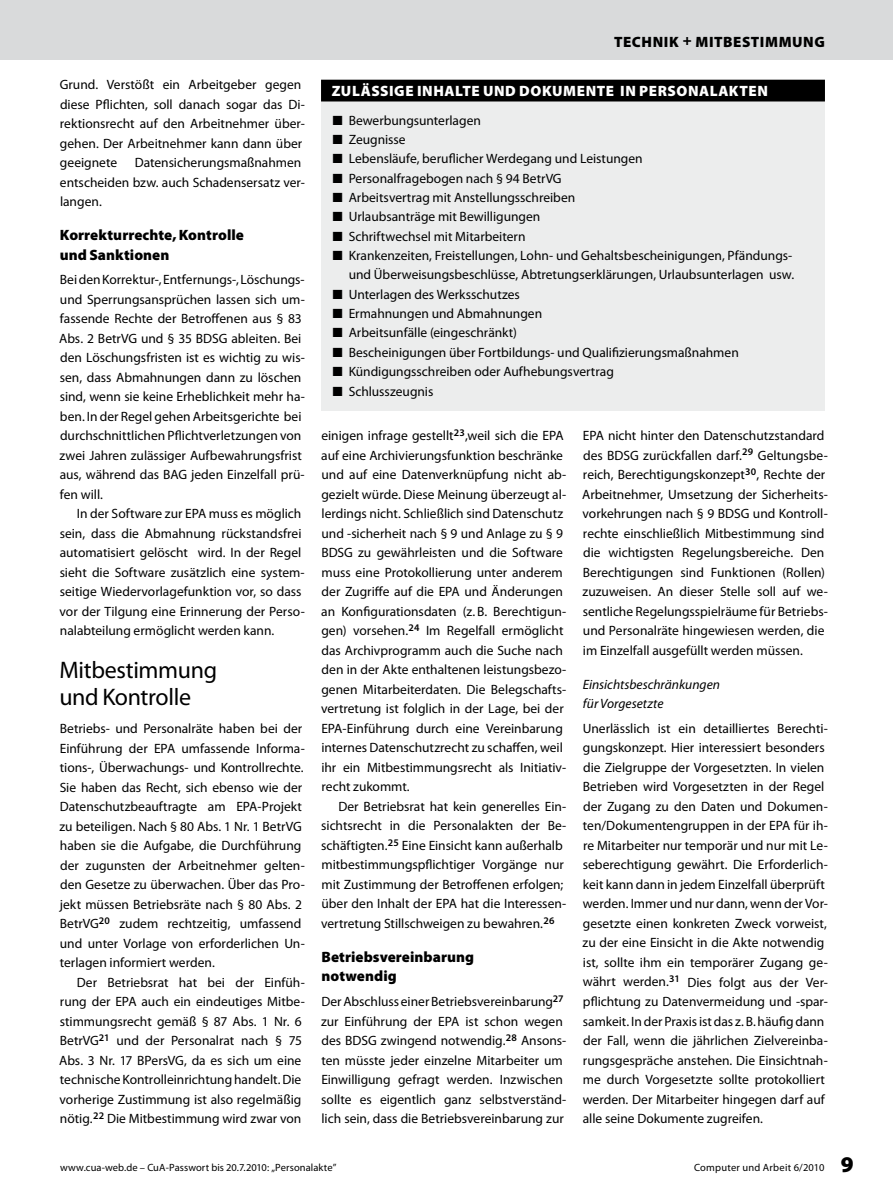
<style>
.page{position:relative;width:893px;height:1191px;background:#fff}
.page>*{position:absolute;margin:0;border:0;box-sizing:border-box;transform-origin:0 0}
.t1{font:24px/27px "Myriad Pro";letter-spacing:-.015em;color:#000}
.t2{font:900 15px/19.5px "Myriad Pro";color:#000}
.t3{font:900 15px "Myriad Pro";letter-spacing:.04em;color:#fff}
.t4{font:13.5px/19.5px "Myriad Pro";color:#000}
.t5{font:italic 13.5px/19.5px "Myriad Pro";color:#000}
.t6{font:10.5px "Myriad Pro";letter-spacing:.01em;color:#000}
.s1{font-family:"The Mix Expert"}
.s2{font-weight:900;font-size:22.5px}
</style>
<div class="page">
<div style="left:0;top:0;width:893px;height:60px;background:#d9dadb"></div>
<div style="left:321px;top:79px;width:504px;height:332px;background:#eceded"></div>
<div style="left:321px;top:80px;width:504px;height:21px;background:#000"></div>
<p class="t4" style="left:60px;top:75px;width:247px">Grund. Verstößt ein Arbeitgeber gegen diese Pflichten, soll danach sogar das Di&shy;rektionsrecht auf den Arbeitnehmer über&shy;gehen. Der Arbeitnehmer kann dann über geeignete</p>
<p class="t4" style="left:60px;top:153px;width:246px;text-indent:75px">Datensicherungsmaßnahmen entscheiden bzw. auch Schadensersatz ver&shy;langen.</p>
<p class="t2" style="left:60px;top:225px;width:186px">Korrekturrechte, Kontrolle und Sanktionen</p>
<p class="t4" style="left:59px;top:270px;width:247px">Bei den Korrektur-, Entfernungs-, Löschungs&shy;und Sperrungsansprüchen lassen sich um&shy;fassende Rechte der Betroffenen aus § 83<br>Abs. 2 BetrVG und § 35 BDSG ableiten. Bei den Löschungsfristen ist es wichtig zu wis&shy;sen, dass Abmahnungen dann zu löschen sind, wenn sie keine Erheblichkeit mehr ha&shy;ben. In der Regel gehen Arbeitsgerichte bei durchschnittlichen Pflichtverletzungen von zwei Jahren zulässiger Aufbewahrungsfrist aus, während das BAG jeden Einzelfall prü&shy;fen will.</p>
<p class="t4" style="left:60px;top:504px;width:247px;text-indent:17px">In der Software zur EPA muss es möglich sein, dass die Abmahnung rückstandsfrei automatisiert gelöscht wird. In der Regel sieht die Software zusätzlich eine system&shy;seitige Wiedervorlagefunktion vor, so dass vor der Tilgung eine Erinnerung der Perso&shy;nalabteilung ermöglicht werden kann.</p>
<h1 class="t1" style="left:59px;top:656px;width:159px">Mitbestimmung und Kontrolle</h1>
<p class="t4" style="left:60px;top:719px;width:247px">Betriebs- und Personalräte haben bei der Einführung der EPA umfassende Informa&shy;tions-, Überwachungs- und Kontrollrechte.<br>Sie haben das Recht, sich ebenso wie der Datenschutzbeauftragte am EPA-Projekt zu beteiligen. Nach § 80 Abs. 1 Nr. 1 BetrVG haben sie die Aufgabe, die Durchführung der zugunsten der Arbeitnehmer gelten&shy;den Gesetze zu überwachen. Über das Pro&shy;jekt müssen Betriebsräte nach § 80 Abs. 2<br>BetrVG<sup>20</sup> zudem rechtzeitig, umfassend und unter Vorlage von erforderlichen Un&shy;terlagen informiert werden.</p>
<p class="t4" style="left:59px;top:972px;width:247px;text-indent:18px">Der Betriebsrat hat bei der Einfüh&shy;rung der EPA auch ein eindeutiges Mitbe&shy;stimmungsrecht gemäß § 87 Abs. 1 Nr. 6<br>BetrVG<sup>21</sup> und der Personalrat nach § 75<br>Abs. 3 Nr. 17 BPersVG, da es sich um eine technische Kontrolleinrichtung handelt. Die vorherige Zustimmung ist also regelmäßig nötig.<sup>22</sup> Die Mitbestimmung wird zwar von</p>
<p class="t2" style="left:614px;top:31px;width:11px">TECH</p>
<p class="t2" style="left:653px;top:31px;width:72px">NIK + MITBEST</p>
<p class="t2" style="left:760px;top:31px;width:67px">IMMUNG</p>
<p class="t3" style="left:332px;top:81px;width:357px">Zulässig e Inhalte und Dokumente in Persona</p>
<p class="t3" style="left:710px;top:81px;width:58px">lakten</p>
<p class="t4" style="left:332px;top:110px;width:151px"><span class="s1">ó</span> Bewerbungsunterlagen</p>
<p class="t4" style="left:332px;top:129px;width:76px"><span class="s1">ó</span> Zeugnisse</p>
<p class="t4" style="left:332px;top:149px;width:313px"><span class="s1">ó</span> Lebensläufe, beruflicher Werdegang und Leistungen</p>
<p class="t4" style="left:332px;top:168px;width:231px"><span class="s1">ó</span> Personalfragebogen nach § 94 BetrVG</p>
<p class="t4" style="left:332px;top:187px;width:245px"><span class="s1">ó</span> Arbeitsvertrag mit Anstellungsschreiben</p>
<p class="t4" style="left:332px;top:207px;width:210px"><span class="s1">ó</span> Urlaubsanträge mit Bewilligungen</p>
<p class="t4" style="left:332px;top:226px;width:195px"><span class="s1">ó</span> Schriftwechsel mit Mitarbeitern</p>
<p class="t4" style="left:332px;top:245px;width:462px"><span class="s1">ó</span> Krankenzeiten, Freistellungen, Lohn- und Gehaltsbescheinigungen, Pfändungs-</p>
<p class="t4" style="left:349px;top:265px;width:447px">und Überweisungsbeschlüsse, Abtretungserklärungen, Urlaubsunterlagen usw.</p>
<p class="t4" style="left:332px;top:284px;width:190px"><span class="s1">ó</span> Unterlagen des Werksschutzes</p>
<p class="t4" style="left:332px;top:304px;width:212px"><span class="s1">ó</span> Ermahnungen und Abmahnungen</p>
<p class="t4" style="left:332px;top:323px;width:187px"><span class="s1">ó</span> Arbeitsunfälle (eingeschränkt)</p>
<p class="t4" style="left:332px;top:342px;width:409px"><span class="s1">ó</span> Bescheinigungen über Fortbildungs- und Qualifizierungsmaßnahmen</p>
<p class="t4" style="left:332px;top:362px;width:284px"><span class="s1">ó</span> Kündigungsschreiben oder Aufhebungsvertrag</p>
<p class="t4" style="left:332px;top:381px;width:103px"><span class="s1">ó</span> Schlusszeugnis</p>
<p class="t4" style="left:321px;top:426px;width:247px">einigen infrage gestellt<sup>23</sup>,weil sich die EPA auf eine Archivierungsfunktion beschränke und auf eine Datenverknüpfung nicht ab&shy;gezielt würde. Diese Meinung überzeugt al&shy;lerdings nicht. Schließlich sind Datenschutz und -sicherheit nach § 9 und Anlage zu § 9<br>BDSG zu gewährleisten und die Software muss eine Protokollierung unter anderem der Zugriffe auf die EPA und Änderungen an Konfigurationsdaten (z. B. Berechtigun&shy;gen) vorsehen.<sup>24</sup> Im Regelfall ermöglicht das Archivprogramm auch die Suche nach den in der Akte enthaltenen leistungsbezo&shy;genen Mitarbeiterdaten. Die Belegschafts&shy;vertretung ist folglich in der Lage, bei der EPA-Einführung durch eine Vereinbarung internes Datenschutzrecht zu schaffen, weil ihr ein Mitbestimmungsrecht als Initiativ&shy;recht zukommt.</p>
<p class="t4" style="left:321px;top:796px;width:247px;text-indent:17px">Der Betriebsrat hat kein generelles Ein&shy;sichtsrecht in die Personalakten der Be&shy;schäftigten.<sup>25</sup> Eine Einsicht kann außerhalb mitbestimmungspflichtiger Vorgänge nur mit Zustimmung der Betroffenen erfolgen; über den Inhalt der EPA hat die Interessen&shy;vertretung Stillschweigen zu bewahren.<sup>26</sup></p>
<p class="t2" style="left:321px;top:946px;width:154px">Betriebsvereinbarung notwendig</p>
<p class="t4" style="left:321px;top:991px;width:247px">Der Abschluss einer Betriebsvereinbarung<sup>27 </sup>zur Einführung der EPA ist schon wegen des BDSG zwingend notwendig.<sup>28</sup> Ansons&shy;ten müsste jeder einzelne Mitarbeiter um Einwilligung gefragt werden. Inzwischen sollte es eigentlich ganz selbstverständ&shy;lich sein, dass die Betriebsvereinbarung zur</p>
<p class="t4" style="left:582px;top:426px;width:247px">EPA nicht hinter den Datenschutzstandard des BDSG zurückfallen darf.<sup>29</sup> Geltungsbe&shy;reich, Berechtigungskonzept<sup>30</sup>, Rechte der Arbeitnehmer, Umsetzung der Sicherheits&shy;vorkehrungen nach § 9 BDSG und Kontroll&shy;rechte einschließlich Mitbestimmung sind die wichtigsten Regelungsbereiche. Den Berechtigungen sind Funktionen (Rollen) zuzuweisen. An dieser Stelle soll auf we&shy;sentliche Regelungsspielräume für Betriebs&shy;und Personalräte hingewiesen werden, die im Einzelfall ausgefüllt werden müssen.</p>
<p class="t5" style="left:583px;top:674px;width:139px">Einsichtsbeschränkungen für Vorgesetzte</p>
<p class="t4" style="left:583px;top:718px;width:247px">Unerlässlich ist ein detailliertes Berechti&shy;gungskonzept. Hier interessiert besonders die Zielgruppe der Vorgesetzten. In vielen Betrieben wird Vorgesetzten in der Regel der Zugang zu den Daten und Dokumen&shy;ten/Dokumentengruppen in der EPA für ih&shy;re Mitarbeiter nur temporär und nur mit Le&shy;seberechtigung gewährt. Die Erforderlich&shy;keit kann dann in jedem Einzelfall überprüft werden. Immer und nur dann, wenn der Vor&shy;gesetzte einen konkreten Zweck vorweist, zu der eine Einsicht in die Akte notwendig ist, sollte ihm ein temporärer Zugang ge&shy;währt werden.<sup>31</sup> Dies folgt aus der Ver&shy;pflichtung zu Datenvermeidung und -spar&shy;samkeit. In der Praxis ist das z. B. häufig dann der Fall, wenn die jährlichen Zielvereinba&shy;rungsgespräche anstehen. Die Einsichtnah&shy;me durch Vorgesetzte sollte protokolliert werden. Der Mitarbeiter hingegen darf auf alle seine Dokumente zugreifen.</p>
<p class="t6" style="left:60px;top:1161px;width:278px">www.cua-web.de – CuA-Passwort bis 20.7.2010: „Personalakte”</p>
<p class="t6" style="left:694px;top:1161px;width:161px">Computer und Arbeit 6/2010 <span class="s2">9</span></p>
</div>
